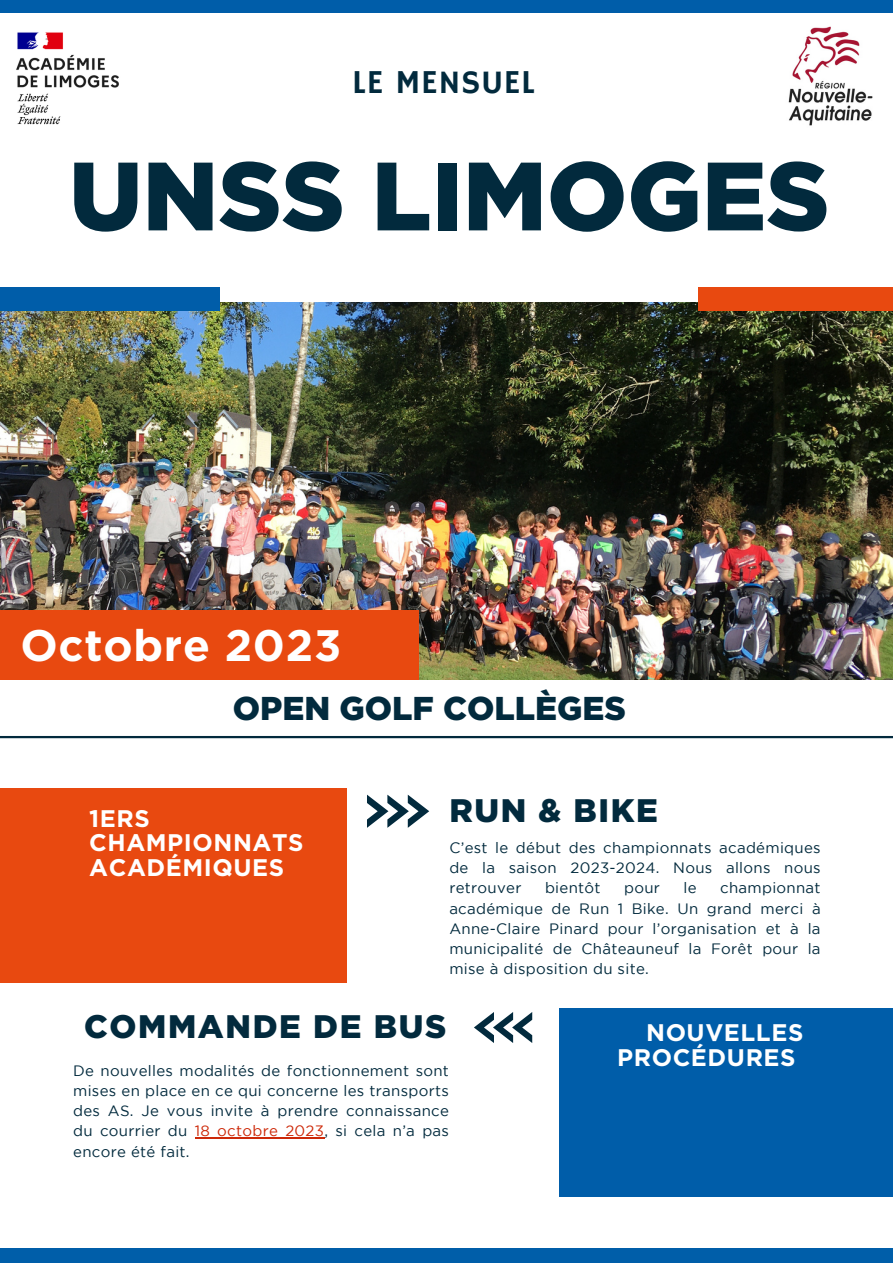
<style>
.page{position:relative;width:893px;height:1264px;background:#fff}
.page>*{position:absolute;margin:0;border:0;box-sizing:border-box;transform-origin:0 0}
.t1{font:900 96.75px "Gotham";color:#022a3d}
.t2{font:700 44.1px "Gotham";letter-spacing:.015em;color:#fff}
.t3{font:33.3px "Hammersmith One";letter-spacing:.02em;color:#022a3d}
.t4{font:900 33px "Gotham";color:#022a3d}
.t5{font:900 32.55px "Gotham";letter-spacing:.05em;color:#022a3d}
.t6{font:700 24px/24.8px "Gotham";letter-spacing:.025em;color:#fff}
.t7{font:15px/20.2px "Gotham";letter-spacing:.02em;color:#022a3d;text-align:justify}
.s1{color:#cd2909}
</style>
<div class="page">
<img style="left:0;top:302px;width:892px;height:377px">
<div style="left:0;top:288px;width:220px;height:23px;background:#005da9"></div>
<div style="left:698px;top:288px;width:194px;height:23px;background:#e84910"></div>
<div style="left:0;top:0;width:892px;height:12px;background:#005da9"></div>
<div style="left:0;top:610px;width:419px;height:69px;background:#e84910"></div>
<div style="left:0;top:1248px;width:892px;height:14px;background:#005ea9"></div>
<img style="left:16px;top:32px;width:103px;height:93px">
<img style="left:788px;top:26px;width:85px;height:100px">
<div style="left:0;top:788px;width:347px;height:194px;background:#e84910"></div>
<div style="left:559px;top:1008px;width:333px;height:188px;background:#005da9"></div>
<svg style="left:367px;top:794px;width:62px;height:33px"></svg>
<svg style="left:474px;top:1012px;width:58px;height:31px"></svg>
<hr style="left:0;top:736px;width:892px;height:2px;background:#022a3d">
<hr style="left:195px;top:1137px;width:129px;height:1px;background:#cd2909">
<p class="t3" style="left:352px;top:63px;width:184px">LE MENSUEL</p>
<p class="t1" style="left:69px;top:140px;width:761px">UNSS LIMOGES</p>
<p class="t2" style="left:20px;top:620px;width:322px">Octobre 2023</p>
<p class="t4" style="left:233px;top:689px;width:395px">OPEN GOLF COLLÈGES</p>
<p class="t6" style="left:89px;top:805px;width:216px">1ERS<br>CHAMPIONNATS<br>ACADÉMIQUES</p>
<p class="t5" style="left:449px;top:791px;width:210px">RUN &amp; BIKE</p>
<p class="t7" style="left:449px;top:838px;width:373px">C’est le début des championnats académiques de la saison 2023-2024. Nous allons nous retrouver</p>
<p class="t7" style="left:449px;top:878px;width:373px;text-indent:271px">championnat académique de Run 1 Bike. Un grand merci à Anne-Claire Pinard pour l’organisation et à la municipalité de Châteauneuf la Forêt pour la mise à disposition du site.</p>
<p class="t7" style="left:545px;top:878px;width:57px">bientôt</p>
<p class="t7" style="left:624px;top:878px;width:37px">pour</p>
<p class="t7" style="left:683px;top:878px;width:15px">le</p>
<p class="t5" style="left:84px;top:1007px;width:364px">COMMANDE DE BUS</p>
<p class="t7" style="left:73px;top:1061px;width:377px">De nouvelles modalités de fonctionnement sont mises en place en ce qui concerne les transports des AS. Je vous invite à prendre connaissance du courrier du <span class="s1">18 octobre 2023</span>, si cela n’a pas encore été fait.</p>
<p class="t6" style="left:617px;top:1019px;width:188px;text-indent:29px">NOUVELLES<br>PROCÉDURES</p>
</div>
